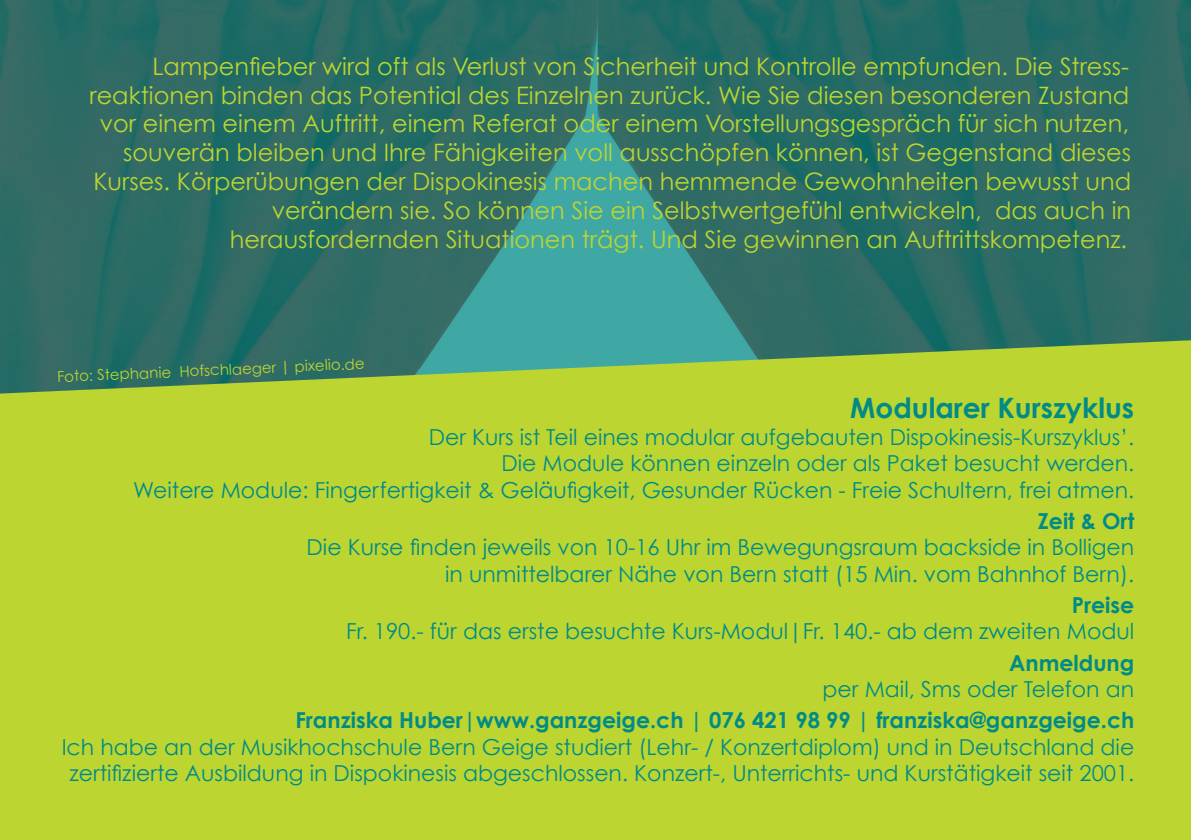
<style>
.page{position:relative;width:1191px;height:840px;background:#fff}
.page>*{position:absolute;margin:0;border:0;box-sizing:border-box;transform-origin:0 0}
.t1{font:700 28px "Century Gothic";color:#008b87}
.t2{font:24px/28.8px "Century Gothic";color:#bcd531;text-align:center}
.t3{font:22px/26.4px "Century Gothic";color:#008b87;text-align:center}
.t4{font:700 22px "Century Gothic";color:#008b87}
.t5{font:15px "Century Gothic";color:#bcd531}
</style>
<div class="page">
<div style="left:0;top:395px;width:1191px;height:444px;background:#bcd531"></div>
<img style="left:0;top:0;width:1191px;height:393px">
<p class="t2" style="left:152px;top:51px;width:978px">Lampenfieber wird oft als Verlust von Sicherheit und Kontrolle empfunden. Die Stress-</p>
<p class="t2" style="left:90px;top:80px;width:1041px">reaktionen binden das Potential des Einzelnen zurück. Wie Sie diesen besonderen Zustand vor einem einem Auftritt, einem Referat oder einem Vorstellungsgespräch für sich nutzen,</p>
<p class="t2" style="left:93px;top:138px;width:1039px;text-align:right">souverän bleiben und Ihre Fähigkeiten voll ausschöpfen können, ist Gegenstand dieses<br>Kurses. Körperübungen der Dispokinesis machen hemmende Gewohnheiten bewusst und verändern sie. So können Sie ein Selbstwertgefühl entwickeln, das auch in</p>
<p class="t2" style="left:230px;top:224px;width:899px">herausfordernden Situationen trägt. Und Sie gewinnen an Auftrittskompetenz.</p>
<p class="t5" style="left:57px;top:366px;width:309px;rotate:-2deg">Foto: Stephanie Hofschlaeger | pixelio.de</p>
<p class="t1" style="left:850px;top:390px;width:285px">Modularer Kurszyklus</p>
<p class="t3" style="left:429px;top:423px;width:707px">Der Kurs ist Teil eines modular aufgebauten Dispokinesis-Kurszyklus’.</p>
<p class="t3" style="left:501px;top:449px;width:634px">Die Module können einzeln oder als Paket besucht werden.</p>
<p class="t3" style="left:133px;top:476px;width:1002px">Weitere Module: Fingerfertigkeit &amp; Geläufigkeit, Gesunder Rücken - Freie Schultern, frei atmen.</p>
<p class="t4" style="left:1038px;top:506px;width:98px">Zeit &amp; Ort</p>
<p class="t3" style="left:306px;top:533px;width:829px">Die Kurse finden jeweils von 10-16 Uhr im Bewegungsraum backside in Bolligen</p>
<p class="t3" style="left:445px;top:560px;width:690px">in unmittelbarer Nähe von Bern statt (15 Min. vom Bahnhof Bern).</p>
<p class="t4" style="left:1071px;top:590px;width:64px">Preise</p>
<p class="t3" style="left:346px;top:617px;width:789px">Fr. 190.- für das erste besuchte Kurs-Modul|Fr. 140.- ab dem zweiten Modul</p>
<p class="t4" style="left:1009px;top:648px;width:126px">Anmeldung</p>
<p class="t3" style="left:822px;top:675px;width:313px">per Mail, Sms oder Telefon an</p>
<p class="t4" style="left:295px;top:706px;width:840px">Franziska Huber|www.ganzgeige.ch | 076 421 98 99 | franziska@ganzgeige.ch</p>
<p class="t3" style="left:62px;top:732px;width:1074px">Ich habe an der Musikhochschule Bern Geige studiert (Lehr- / Konzertdiplom) und in Deutschland die zertifizierte Ausbildung in Dispokinesis abgeschlossen. Konzert-, Unterrichts- und Kurstätigkeit seit 2001.</p>
</div>
